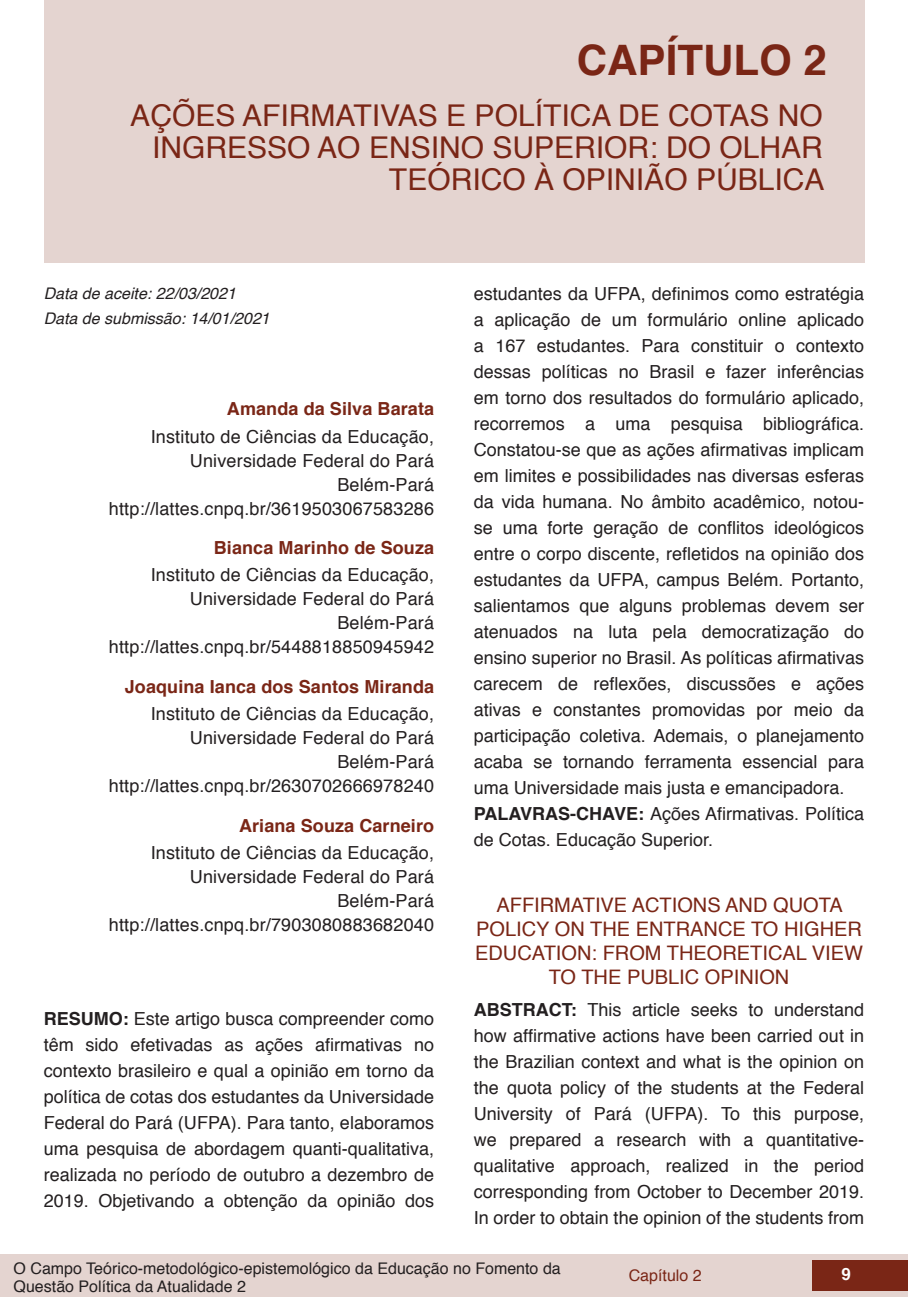
<style>
.page{position:relative;width:908px;height:1304px;background:#fff}
.page>*{position:absolute;margin:0;border:0;box-sizing:border-box;transform-origin:0 0}
.capítulos{font:700 42px "Helvetica";color:#7a2616}
.nome_artigos{font:30px/32px "Helvetica";color:#7a2616;text-align:right}
.título_Inglês{font:20px/24px "Helvetica";color:#7a2616;text-align:center}
.Resumos_e_PC_TXT{font:18px/26px "Helvetica";color:#231f20;text-align:justify}
.info_autores{font:18px/24px "Helvetica";letter-spacing:.01em;color:#231f20;text-align:right}
.nome_autores{font:700 18px "Helvetica";letter-spacing:.005em;color:#7a2616}
.t1{font:700 16.8px "Helvetica";color:#fff}
.t2{font:16px/18.2px "Helvetica";color:#231f20}
.data{font:italic 16px "Helvetica";color:#231f20}
.t3{font:16px "Helvetica";color:#7a2616}
.s1{font-weight:700}
</style>
<div class="page">
<div style="left:0;top:1254px;width:906px;height:43px;background:#e4d4d0"></div>
<div style="left:812px;top:1261px;width:95px;height:30px;background:#7a2616"></div>
<div style="left:44px;top:0;width:819px;height:263px;background:#e4d4d0"></div>
<p class="capítulos" style="left:576px;top:26px;width:251px">CAPÍTULO 2</p>
<p class="nome_artigos" style="left:130px;top:101px;width:695px">AÇÕES AFIRMATIVAS E POLÍTICA DE COTAS NO<br>INGRESSO AO ENSINO SUPERIOR: DO OLHAR<br>TEÓRICO À OPINIÃO PÚBLICA</p>
<p class="data" style="left:44px;top:280px;width:194px">Data de aceite: 22/03/2021</p>
<p class="data" style="left:44px;top:306px;width:227px">Data de submissão: 14/01/2021</p>
<p class="nome_autores" style="left:227px;top:395px;width:208px">Amanda da Silva Barata</p>
<p class="info_autores" style="left:151px;top:425px;width:285px">Instituto de Ciências da Educação,<br>Universidade Federal do Pará</p>
<p class="info_autores" style="left:337px;top:473px;width:98px">Belém-Pará</p>
<p class="info_autores" style="left:109px;top:497px;width:326px">http://lattes.cnpq.br/3619503067583286</p>
<p class="nome_autores" style="left:214px;top:533px;width:222px">Bianca Marinho de Souza</p>
<p class="info_autores" style="left:151px;top:564px;width:285px">Instituto de Ciências da Educação,<br>Universidade Federal do Pará</p>
<p class="info_autores" style="left:337px;top:612px;width:98px">Belém-Pará</p>
<p class="info_autores" style="left:109px;top:636px;width:326px">http://lattes.cnpq.br/5448818850945942</p>
<p class="nome_autores" style="left:125px;top:672px;width:310px">Joaquina Ianca dos Santos Miranda</p>
<p class="info_autores" style="left:151px;top:702px;width:285px">Instituto de Ciências da Educação,<br>Universidade Federal do Pará</p>
<p class="info_autores" style="left:337px;top:750px;width:98px">Belém-Pará</p>
<p class="info_autores" style="left:109px;top:774px;width:326px">http://lattes.cnpq.br/2630702666978240</p>
<p class="nome_autores" style="left:239px;top:811px;width:196px">Ariana Souza Carneiro</p>
<p class="info_autores" style="left:151px;top:841px;width:285px">Instituto de Ciências da Educação,<br>Universidade Federal do Pará</p>
<p class="info_autores" style="left:337px;top:889px;width:98px">Belém-Pará</p>
<p class="info_autores" style="left:109px;top:913px;width:326px">http://lattes.cnpq.br/7903080883682040</p>
<p class="Resumos_e_PC_TXT" style="left:44px;top:1006px;width:392px"><span class="s1">RESUMO:</span> Este artigo busca compreender como têm sido efetivadas as ações afirmativas no contexto brasileiro e qual a opinião em torno da política de cotas dos estudantes da Universidade Federal do Pará (UFPA). Para tanto, elaboramos uma pesquisa de abordagem quanti-qualitativa, realizada no período de outubro a dezembro de 2019. Objetivando a obtenção da opinião dos</p>
<p class="Resumos_e_PC_TXT" style="left:473px;top:281px;width:392px">estudantes da UFPA, definimos como estratégia a aplicação de um formulário online aplicado a 167 estudantes. Para constituir o contexto dessas políticas no Brasil e fazer inferências em torno dos resultados do formulário aplicado, recorremos a uma pesquisa bibliográfica.<br>Constatou-se que as ações afirmativas implicam em limites e possibilidades nas diversas esferas da vida humana. No âmbito acadêmico, notou&shy;se uma forte geração de conflitos ideológicos entre o corpo discente, refletidos na opinião dos estudantes da UFPA, campus Belém. Portanto, salientamos que alguns problemas devem ser atenuados na luta pela democratização do ensino superior no Brasil. As políticas afirmativas carecem de reflexões, discussões e ações ativas e constantes promovidas por meio da participação coletiva. Ademais, o planejamento acaba se tornando ferramenta essencial para uma Universidade mais justa e emancipadora.</p>
<p class="Resumos_e_PC_TXT" style="left:473px;top:801px;width:392px"><span class="s1">PALAVRAS-CHAVE:</span> Ações Afirmativas. Política de Cotas. Educação Superior.</p>
<p class="título_Inglês" style="left:475px;top:894px;width:389px">AFFIRMATIVE ACTIONS AND QUOTA<br>POLICY ON THE ENTRANCE TO HIGHER<br>EDUCATION: FROM THEORETICAL VIEW<br>TO THE PUBLIC OPINION</p>
<p class="Resumos_e_PC_TXT" style="left:473px;top:997px;width:392px"><span class="s1">ABSTRACT:</span> This article seeks to understand how affirmative actions have been carried out in the Brazilian context and what is the opinion on the quota policy of the students at the Federal University of Pará (UFPA). To this purpose, we prepared a research with a quantitative&shy;qualitative approach, realized in the period corresponding from October to December 2019.<br>In order to obtain the opinion of the students from</p>
<p class="t2" style="left:14px;top:1260px;width:548px">O Campo Teórico-metodológico-epistemológico da Educação no Fomento da<br>Questão Política da Atualidade 2</p>
<p class="t3" style="left:628px;top:1263px;width:74px">Capítulo 2</p>
<p class="t1" style="left:841px;top:1261px;width:11px">9</p>
</div>
